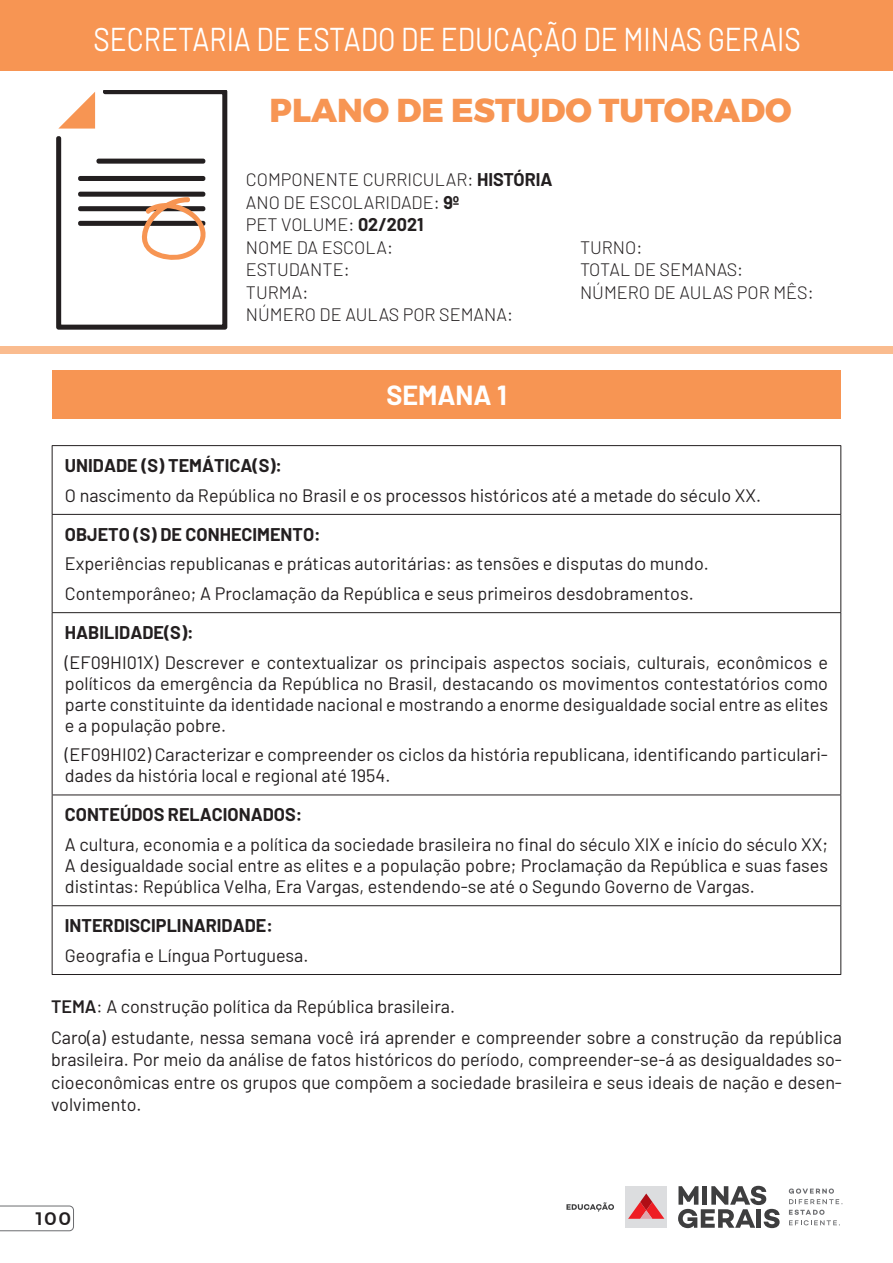
<style>
.page{position:relative;width:893px;height:1263px;background:#fff}
.page>*{position:absolute;margin:0;border:0;box-sizing:border-box;transform-origin:0 0}
.t1{font:33px "Barlow";color:#fff;scale:.85 1}
.t2{font:800 33px "Montserrat";color:#f79553}
.t3{font:700 27px "Barlow";color:#fff}
.t4{font:18px/21px "Barlow";color:#231f20}
.t5{font:300 18px/22.5px "Barlow";color:#231f20}
.t6{font:700 18px "Barlow";color:#231f20}
.t7{font:500 18px "Montserrat";color:#231f20}
.s1{font-weight:700}
.s2{font-weight:600}
</style>
<div class="page">
<div style="left:625px;top:1186px;width:42px;height:42px;background:#dcdddf"></div>
<svg style="left:628px;top:1193px;width:36px;height:26px"></svg>
<svg style="left:678px;top:1186px;width:102px;height:42px"></svg>
<svg style="left:789px;top:1188px;width:53px;height:16px"></svg>
<svg style="left:789px;top:1210px;width:51px;height:15px"></svg>
<svg style="left:566px;top:1202px;width:48px;height:9px"></svg>
<svg style="left:0;top:1205px;width:74px;height:26px"></svg>
<div style="left:0;top:0;width:892px;height:71px;background:#f79553"></div>
<div style="left:1px;top:346px;width:892px;height:7px;background:#fabc8f"></div>
<svg style="left:56px;top:90px;width:171px;height:240px"></svg>
<div style="left:52px;top:370px;width:789px;height:48px;background:#f79553"></div>
<hr style="left:52px;top:514px;width:789px;height:1px;background:#231f20">
<hr style="left:52px;top:612px;width:789px;height:1px;background:#231f20">
<hr style="left:52px;top:794px;width:789px;height:1px;background:#231f20">
<hr style="left:52px;top:905px;width:789px;height:1px;background:#231f20">
<hr style="left:52px;top:446px;width:1px;height:68px;background:#231f20">
<hr style="left:840px;top:446px;width:1px;height:68px;background:#231f20">
<hr style="left:52px;top:515px;width:1px;height:97px;background:#231f20">
<hr style="left:840px;top:515px;width:1px;height:97px;background:#231f20">
<hr style="left:52px;top:613px;width:1px;height:181px;background:#231f20">
<hr style="left:840px;top:613px;width:1px;height:181px;background:#231f20">
<hr style="left:52px;top:795px;width:1px;height:110px;background:#231f20">
<hr style="left:840px;top:795px;width:1px;height:110px;background:#231f20">
<hr style="left:52px;top:906px;width:1px;height:68px;background:#231f20">
<hr style="left:840px;top:906px;width:1px;height:68px;background:#231f20">
<hr style="left:52px;top:974px;width:789px;height:1px;background:#231f20">
<hr style="left:52px;top:445px;width:789px;height:1px;background:#231f20">
<h1 class="t1" style="left:94px;top:16px;width:833px">SECRETARIA DE ESTADO DE EDUCAÇÃO DE MINAS GERAIS</h1>
<h1 class="t2" style="left:270px;top:84px;width:523px">PLANO DE ESTUDO TUTORADO</h1>
<p class="t5" style="left:246px;top:167px;width:308px">COMPONENTE CURRICULAR: <span class="s1">HISTÓRIA<br></span>ANO DE ESCOLARIDADE: <span class="s1">9º<br></span>PET VOLUME: <span class="s1">02/2021<br></span>NOME DA ESCOLA:<br>ESTUDANTE:<br>TURMA:<br>NÚMERO DE AULAS POR SEMANA:</p>
<h2 class="t3" style="left:386px;top:376px;width:122px">SEMANA 1</h2>
<p class="t5" style="left:580px;top:235px;width:235px">TURNO:<br>TOTAL DE SEMANAS:<br>NÚMERO DE AULAS POR MÊS:</p>
<p class="t6" style="left:65px;top:452px;width:219px">UNIDADE (S) TEMÁTICA(S):</p>
<p class="t4" style="left:65px;top:483px;width:698px">O nascimento da República no Brasil e os processos históricos até a metade do século XX.</p>
<p class="t6" style="left:65px;top:521px;width:257px">OBJETO (S) DE CONHECIMENTO:</p>
<p class="t4" style="left:65px;top:548px;width:645px;line-height:29.5px">Experiências republicanas e práticas autoritárias: as tensões e disputas do mundo.<br>Contemporâneo; A Proclamação da República e seus primeiros desdobramentos.</p>
<p class="t6" style="left:65px;top:619px;width:130px">HABILIDADE(S):</p>
<p class="t4" style="left:65px;top:650px;width:765px;text-align:justify">(EF09HI01X) Descrever e contextualizar os principais aspectos sociais, culturais, econômicos e políticos da emergência da República no Brasil, destacando os movimentos contestatórios como parte constituinte da identidade nacional e mostrando a enorme desigualdade social entre as elites e a população pobre.</p>
<p class="t4" style="left:65px;top:743px;width:765px">(EF09HI02) Caracterizar e compreender os ciclos da história republicana, identificando particulari&shy;dades da história local e regional até 1954.</p>
<p class="t6" style="left:65px;top:802px;width:239px">CONTEÚDOS RELACIONADOS:</p>
<p class="t4" style="left:65px;top:832px;width:765px;text-align:justify">A cultura, economia e a política da sociedade brasileira no final do século XIX e início do século XX; A desigualdade social entre as elites e a população pobre; Proclamação da República e suas fases distintas: República Velha, Era Vargas, estendendo-se até o Segundo Governo de Vargas.</p>
<p class="t6" style="left:65px;top:912px;width:210px">INTERDISCIPLINARIDADE:</p>
<p class="t4" style="left:65px;top:943px;width:245px">Geografia e Língua Portuguesa.</p>
<p class="t4" style="left:51px;top:989px;width:792px;line-height:31px"><span class="s2">TEMA</span>: A construção política da República brasileira.<br>Caro(a) estudante, nessa semana você irá aprender e compreender sobre a construção da república</p>
<p class="t4" style="left:51px;top:1047px;width:792px;line-height:22.5px;text-align:justify">brasileira. Por meio da análise de fatos históricos do período, compreender-se-á as desigualdades so&shy;cioeconômicas entre os grupos que compõem a sociedade brasileira e seus ideais de nação e desen&shy;volvimento.</p>
<p class="t7" style="left:36px;top:1204px;width:37px">100</p>
</div>
